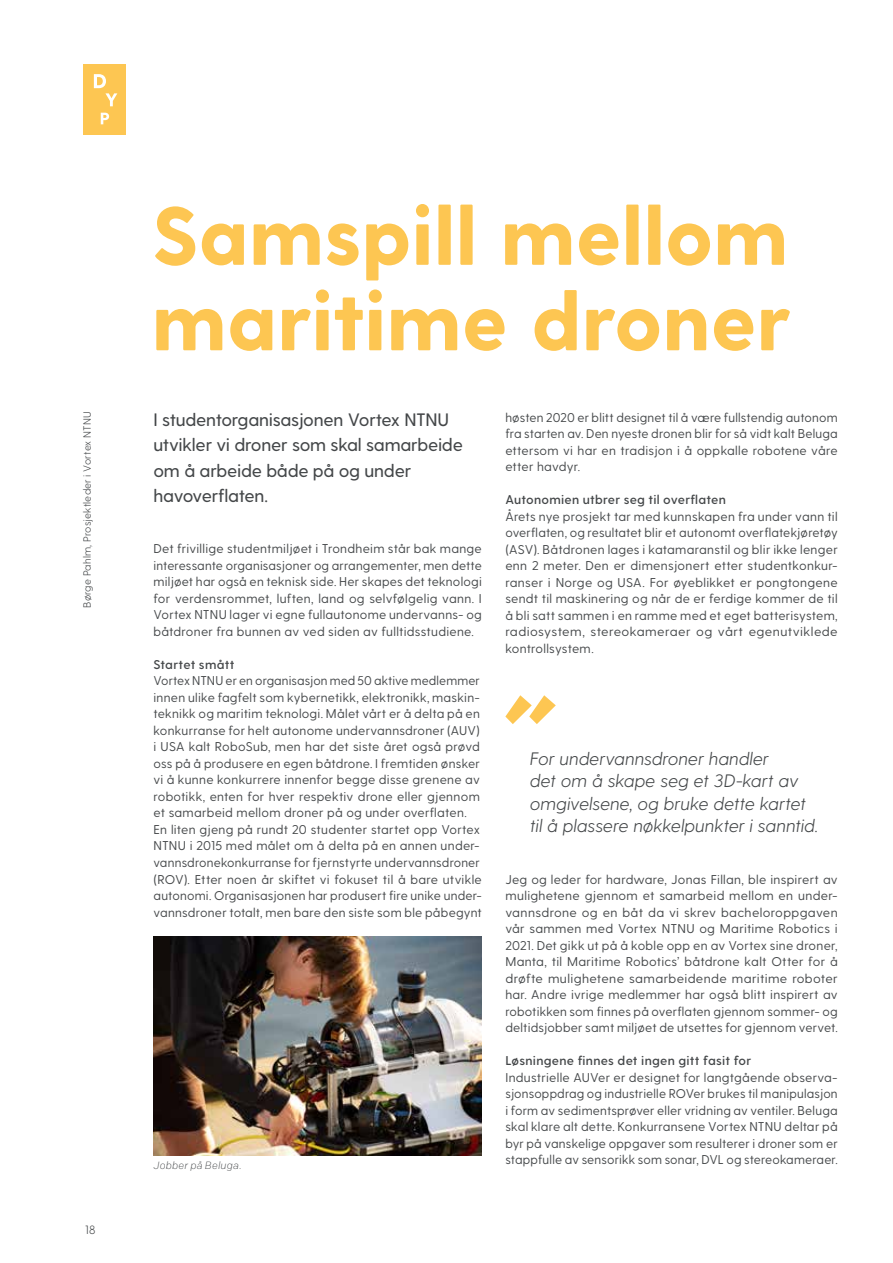
<style>
.page{position:relative;width:893px;height:1263px;background:#fff}
.page>*{position:absolute;margin:0;border:0;box-sizing:border-box;transform-origin:0 0}
.t1{font:800 82.5px/85.5px "Greycliff CF";letter-spacing:-.005em;color:#fdc652}
.t2{font:italic 300 18px/22.5px "Greycliff CF";letter-spacing:.005em;color:#444749}
.t3{font:500 18px/25.5px "Greycliff CF";letter-spacing:-.015em;color:#444749}
.t4{font:12.75px/16.5px "Greycliff CF";letter-spacing:.015em;color:#444749;text-align:justify}
.t5{font:600 12.75px "Greycliff CF";letter-spacing:.02em;color:#444749}
.t6{font:300 12px "Greycliff CF";color:#444749}
.t7{font:300 10.5px "Greycliff CF";letter-spacing:.015em;color:#444749}
.t8{font:italic 300 10.5px "Colfax";letter-spacing:.02em;color:#444749}
</style>
<div class="page">
<div style="left:84px;top:64px;width:42px;height:71px;background:#fdc652"></div>
<svg style="left:94px;top:74px;width:23px;height:32px"></svg>
<svg style="left:101px;top:113px;width:8px;height:11px"></svg>
<img style="left:153px;top:937px;width:329px;height:218px">
<svg style="left:505px;top:695px;width:51px;height:29px"></svg>
<h1 class="t1" style="left:152px;top:197px;width:641px">Samspill mellom maritime droner</h1>
<p class="t7" style="left:81px;top:608px;width:198px;rotate:-90deg">Børge Pahlm, Prosjektleder i Vortex NTNU</p>
<p class="t4" style="left:505px;top:409px;width:334px">høsten 2020 er blitt designet til å være fullstendig autonom fra starten av. Den nyeste dronen blir for så vidt kalt Beluga ettersom vi har en tradisjon i å oppkalle robotene våre etter havdyr.</p>
<h2 class="t3" style="left:153px;top:407px;width:311px">I studentorganisasjonen Vortex NTNU utvikler vi droner som skal samarbeide om å arbeide både på og under havoverflaten.</h2>
<p class="t5" style="left:505px;top:492px;width:222px">Autonomien utbrer seg til overflaten</p>
<p class="t4" style="left:505px;top:508px;width:334px">Årets nye prosjekt tar med kunnskapen fra under vann til overflaten, og resultatet blir et autonomt overflatekjøretøy (ASV). Båtdronen lages i katamaranstil og blir ikke lenger enn 2 meter. Den er dimensjonert etter studentkonkur&shy;ranser i Norge og USA. For øyeblikket er pongtongene sendt til maskinering og når de er ferdige kommer de til å bli satt sammen i en ramme med et eget batterisystem, radiosystem, stereokameraer og vårt egenutviklede kontrollsystem.</p>
<p class="t4" style="left:153px;top:541px;width:330px">Det frivillige studentmiljøet i Trondheim står bak mange interessante organisasjoner og arrangementer, men dette miljøet har også en teknisk side. Her skapes det teknologi for verdensrommet, luften, land og selvfølgelig vann. I Vortex NTNU lager vi egne fullautonome undervanns- og båtdroner fra bunnen av ved siden av fulltidsstudiene.</p>
<p class="t5" style="left:153px;top:657px;width:82px">Startet smått</p>
<p class="t4" style="left:153px;top:673px;width:330px;text-align:left">Vortex NTNU er en organisasjon med 50 aktive medlemmer innen ulike fagfelt som kybernetikk, elektronikk, maskin&shy;teknikk og maritim teknologi. Målet vårt er å delta på en konkurranse for helt autonome undervannsdroner (AUV) i USA kalt RoboSub, men har det siste året også prøvd oss på å produsere en egen båtdrone. I fremtiden ønsker vi å kunne konkurrere innenfor begge disse grenene av robotikk, enten for hver respektiv drone eller gjennom et samarbeid mellom droner på og under overflaten.<br>En liten gjeng på rundt 20 studenter startet opp Vortex NTNU i 2015 med målet om å delta på en annen under&shy;vannsdronekonkurranse for fjernstyrte undervannsdroner (ROV). Etter noen år skiftet vi fokuset til å bare utvikle autonomi. Organisasjonen har produsert fire unike under&shy;vannsdroner totalt, men bare den siste som ble påbegynt</p>
<h2 class="t2" style="left:530px;top:747px;width:289px">For undervannsdroner handler<br>det om å skape seg et 3D-kart av omgivelsene, og bruke dette kartet til å plassere nøkkelpunkter i sanntid.</h2>
<p class="t4" style="left:505px;top:871px;width:334px">Jeg og leder for hardware, Jonas Fillan, ble inspirert av mulighetene gjennom et samarbeid mellom en under&shy;vannsdrone og en båt da vi skrev bacheloroppgaven vår sammen med Vortex NTNU og Maritime Robotics i 2021. Det gikk ut på å koble opp en av Vortex sine droner, Manta, til Maritime Robotics’ båtdrone kalt Otter for å drøfte mulighetene samarbeidende maritime roboter har. Andre ivrige medlemmer har også blitt inspirert av robotikken som finnes på overflaten gjennom sommer- og deltidsjobber samt miljøet de utsettes for gjennom vervet.</p>
<p class="t5" style="left:505px;top:1053px;width:247px">Løsningene finnes det ingen gitt fasit for</p>
<p class="t4" style="left:505px;top:1069px;width:334px">Industrielle AUVer er designet for langtgående observa&shy;sjonsoppdrag og industrielle ROVer brukes til manipulasjon i form av sedimentsprøver eller vridning av ventiler. Beluga skal klare alt dette. Konkurransene Vortex NTNU deltar på byr på vanskelige oppgaver som resulterer i droner som er stappfulle av sensorikk som sonar, DVL og stereokameraer.</p>
<p class="t8" style="left:153px;top:1159px;width:90px">Jobber på Beluga.</p>
<p class="t6" style="left:85px;top:1223px;width:12px">18</p>
</div>
